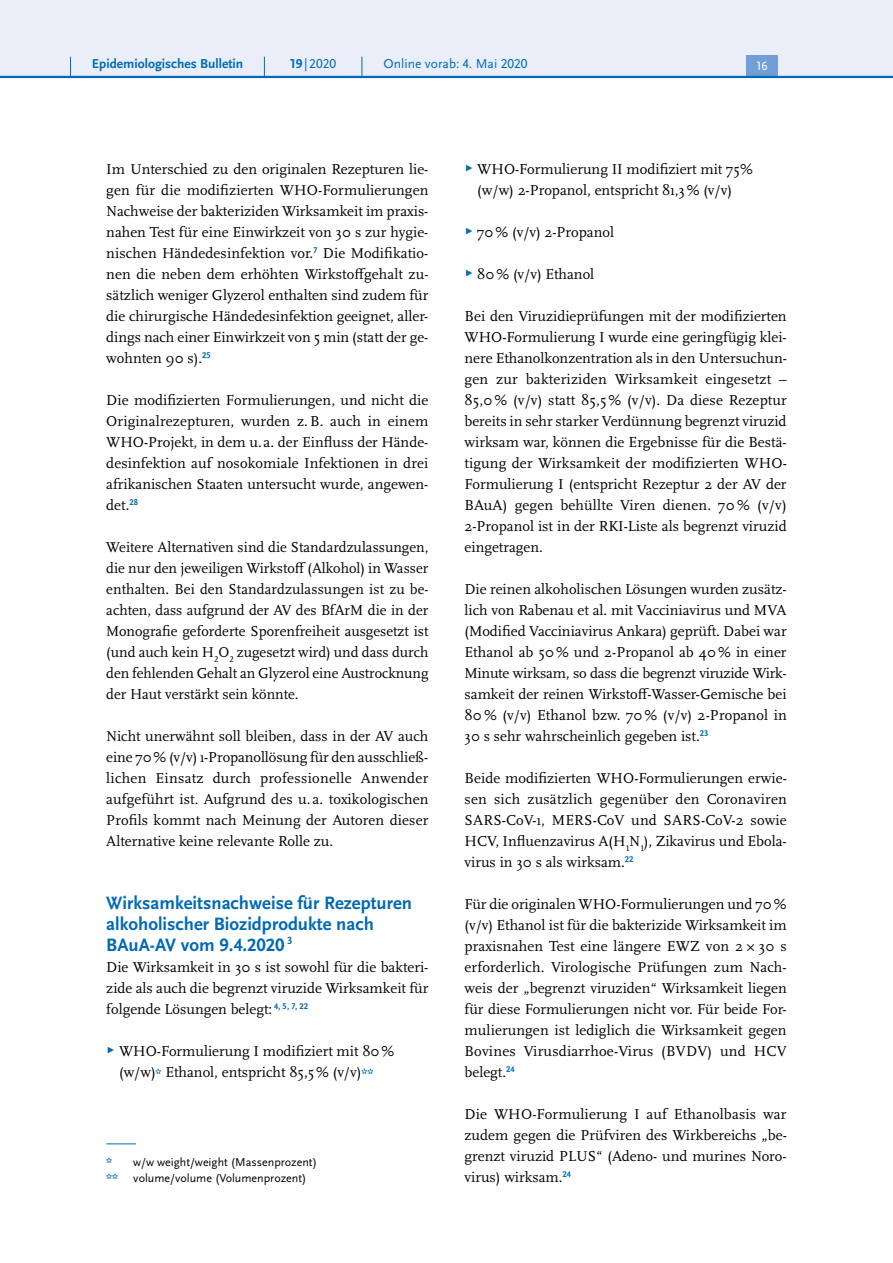
<style>
.page{position:relative;width:893px;height:1263px;background:#fff}
.page>*{position:absolute;margin:0;border:0;box-sizing:border-box;transform-origin:0 0}
.t1{font:700 18.75px/21px "Scala Sans Pro";color:#006ab4}
.t2{font:15px/21px "Scala Pro";color:#000;text-align:justify}
.t3{font:13.5px "Scala Sans Pro";color:#006ab4}
.t4{font:700 13.5px "Scala Sans Pro";color:#006ab4}
.t5{font:12.45px "Scala Sans Pro";color:#fff}
.t6{font:12px/15.8px "Scala Sans Pro";color:#000}
.s1{font-weight:700}
.s2{font-family:"Scala Sans Pro";font-size:9px;color:#006ab4}
.s3{font-family:"Scala Sans Pro";font-weight:700;font-size:12px;color:#006ab4}
.s4{font-weight:700;color:#006ab4}
</style>
<div class="page">
<hr style="left:106px;top:1143px;width:30px;height:1px;background:#006ab4">
<div style="left:0;top:0;width:893px;height:77px;background:#eaeef9"></div>
<div style="left:746px;top:55px;width:32px;height:21px;background:#719ed4"></div>
<hr style="left:0;top:76px;width:893px;height:2px;background:#006ab4">
<svg style="left:70px;top:57px;width:1px;height:19px"></svg>
<svg style="left:264px;top:57px;width:1px;height:19px"></svg>
<svg style="left:362px;top:57px;width:1px;height:19px"></svg>
<p class="t4" style="left:92px;top:55px;width:153px">Epidemiologisches Bulletin</p>
<p class="t3" style="left:290px;top:55px;width:47px"><span class="s1">19</span> |2020</p>
<p class="t3" style="left:384px;top:55px;width:146px">Online vorab: 4. Mai 2020</p>
<p class="t5" style="left:757px;top:59px;width:13px">16</p>
<p class="t2" style="left:106px;top:158px;width:324px">Im Unterschied zu den originalen Rezepturen lie&shy;gen für die modifizierten WHO-Formulierungen Nachweise der bakteriziden Wirksamkeit im praxis&shy;nahen Test für eine Einwirkzeit von 30 s zur hygie&shy;nischen Händedesinfektion vor.<sup>7</sup> Die Modifikatio&shy;nen die neben dem erhöhten Wirkstoffgehalt zu&shy;sätzlich weniger Glyzerol enthalten sind zudem für die chirurgische Händedesinfektion geeignet, aller&shy;dings nach einer Einwirkzeit von 5 min (statt der ge&shy;wohnten 90 s).<sup>25</sup></p>
<p class="t2" style="left:106px;top:389px;width:324px">Die modifizierten Formulierungen, und nicht die Originalrezepturen, wurden z.B. auch in einem WHO-Projekt, in dem u. a. der Einfluss der Hände&shy;desinfektion auf nosokomiale Infektionen in drei afrikanischen Staaten untersucht wurde, angewen&shy;det.<sup>28</sup></p>
<p class="t2" style="left:106px;top:536px;width:324px">Weitere Alternativen sind die Standardzulassungen, die nur den jeweiligen Wirkstoff (Alkohol) in Wasser enthalten. Bei den Standardzulassungen ist zu be&shy;achten, dass aufgrund der AV des BfArM die in der Monografie geforderte Sporenfreiheit ausgesetzt ist (und auch kein H<sub>2</sub>O<sub>2</sub> zugesetzt wird) und dass durch den fehlenden Gehalt an Glyzerol eine Austrocknung der Haut verstärkt sein könnte.</p>
<p class="t2" style="left:106px;top:725px;width:324px">Nicht unerwähnt soll bleiben, dass in der AV auch eine 70% (v/v) 1-Propanollösung für den ausschließ&shy;lichen Einsatz durch professionelle Anwender aufgeführt ist. Aufgrund des u. a. toxikologischen Profils kommt nach Meinung der Autoren dieser Alternative keine relevante Rolle zu.</p>
<p class="t1" style="left:106px;top:892px;width:307px">Wirksamkeitsnachweise für Rezepturen alkoholischer Biozidprodukte nach<br>BAuA-AV vom 9.4.2020 <sup>3</sup></p>
<p class="t2" style="left:106px;top:956px;width:324px">Die Wirksamkeit in 30 s ist sowohl für die bakteri&shy;zide als auch die begrenzt viruzide Wirksamkeit für folgende Lösungen belegt: <sup>4,</sup> <sup>5,</sup> <sup>7,</sup> <sup>22</sup></p>
<p class="t2" style="left:106px;top:1040px;width:289px;text-align:center"><span class="s2">▶</span> WHO-Formulierung I modifiziert mit 80% (w/w)<span class="s3">*</span> Ethanol, entspricht 85,5% (v/v)<span class="s3">**</span></p>
<p class="t6" style="left:106px;top:1154px;width:212px"><span class="s4">*</span> w/w weight/weight (Massenprozent) <span class="s4">**</span></p>
<p class="t6" style="left:133px;top:1170px;width:175px">volume/volume (Volumenprozent)</p>
<p class="t2" style="left:465px;top:158px;width:290px;text-align:center"><span class="s2">▶</span> WHO-Formulierung II modifiziert mit 75% (w/w) 2-Propanol, entspricht 81,3% (v/v)</p>
<p class="t2" style="left:465px;top:221px;width:151px"><span class="s2">▶</span> 70% (v/v) 2-Propanol</p>
<p class="t2" style="left:465px;top:263px;width:131px"><span class="s2">▶</span> 80% (v/v) Ethanol</p>
<p class="t2" style="left:465px;top:305px;width:324px">Bei den Viruzidieprüfungen mit der modifizierten WHO-Formulierung I wurde eine geringfügig klei&shy;nere Ethanolkonzentration als in den Untersuchun&shy;gen zur bakteriziden Wirksamkeit eingesetzt – 85,0% (v/v) statt 85,5% (v/v). Da diese Rezeptur bereits in sehr starker Verdünnung begrenzt viruzid wirksam war, können die Ergebnisse für die Bestä&shy;tigung der Wirksamkeit der modifizierten WHO-Formulierung I (entspricht Rezeptur 2 der AV der BAuA) gegen behüllte Viren dienen. 70 % (v/v)<br>2-Propanol ist in der RKI-Liste als begrenzt viruzid eingetragen.</p>
<p class="t2" style="left:465px;top:578px;width:324px">Die reinen alkoholischen Lösungen wurden zusätz&shy;lich von Rabenau et al. mit Vacciniavirus und MVA (Modified Vacciniavirus Ankara) geprüft. Dabei war Ethanol ab 50% und 2-Propanol ab 40% in einer Minute wirksam, so dass die begrenzt viruzide Wirk&shy;samkeit der reinen Wirkstoff-Wasser-Gemische bei 80% (v/v) Ethanol bzw. 70% (v/v) 2-Propanol in 30 s sehr wahrscheinlich gegeben ist.<sup>23</sup></p>
<p class="t2" style="left:465px;top:767px;width:324px">Beide modifizierten WHO-Formulierungen erwie&shy;sen sich zusätzlich gegenüber den Coronaviren SARS-CoV-1, MERS-CoV und SARS-CoV-2 sowie HCV, Influenzavirus A(H<sub>1</sub>N<sub>1</sub>), Zikavirus und Ebola&shy;virus in 30 s als wirksam.<sup>22</sup></p>
<p class="t2" style="left:465px;top:893px;width:324px">Für die originalen WHO-Formulierungen und 70% (v/v) Ethanol ist für die bakterizide Wirksamkeit im praxisnahen Test eine längere EWZ von 2 × 30 s erforderlich. Virologische Prüfungen zum Nach&shy;weis der „begrenzt viruziden“ Wirksamkeit liegen für diese Formulierungen nicht vor. Für beide For&shy;mulierungen ist lediglich die Wirksamkeit gegen Bovines Virusdiarrhoe-Virus (BVDV) und HCV belegt.<sup>24</sup></p>
<p class="t2" style="left:465px;top:1103px;width:324px">Die WHO-Formulierung I auf Ethanolbasis war zudem gegen die Prüfviren des Wirkbereichs „be&shy;grenzt viruzid PLUS“ (Adeno- und murines Noro&shy;virus) wirksam.<sup>24</sup></p>
</div>
